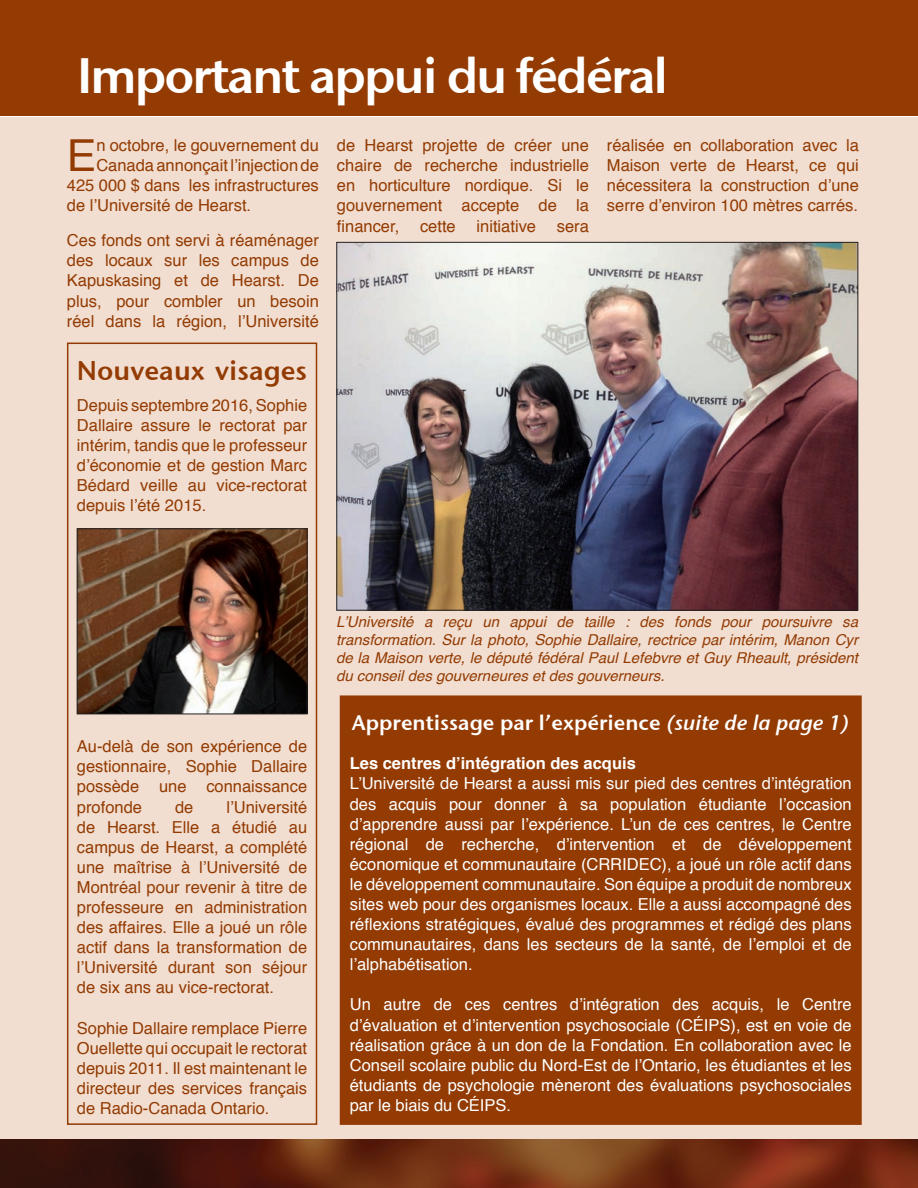
<style>
.page{position:relative;width:918px;height:1188px;background:#fff}
.page>*{position:absolute;margin:0;border:0;box-sizing:border-box;transform-origin:0 0}
.t1{font:49.5px "Stone Sans Sem ITCTT Semi";letter-spacing:-.04em;color:#fff}
.t2{font:44.1px "Helvetica";color:#933b03}
.t3{font:27px "Stone Sans Sem ITCTT Semi";color:#933b03}
.t4{font:21px "Stone Sans Sem ITCTT Semi";color:#fff}
.t5{font:16.5px/20.1px "Helvetica";color:#933b03;text-align:justify}
.t6{font:16.5px/20.1px "Helvetica";color:#fff}
.t7{font:italic 15px/18px "Helvetica";color:#933b03;text-align:justify}
.s1{font-family:"Stone Sans Sem ITCTT Semi Ita"}
.s2{font-weight:700}
</style>
<div class="page">
<div style="left:0;top:0;width:918px;height:115px;background:#933b03"></div>
<div style="left:0;top:117px;width:918px;height:1023px;background:#f1ded0"></div>
<img style="left:0;top:1140px;width:918px;height:48px">
<div style="left:341px;top:696px;width:520px;height:428px;background:#933b03"></div>
<div style="left:340px;top:695px;width:522px;height:430px;border:2px solid #933b03"></div>
<img style="left:339px;top:244px;width:517px;height:364px">
<div style="left:67px;top:343px;width:250px;height:782px;border:2px solid #933b03"></div>
<img style="left:79px;top:531px;width:226px;height:181px">
<div style="left:77px;top:529px;width:230px;height:185px;border:1px solid #231f20"></div>
<p class="t1" style="left:77px;top:34px;width:592px">Important appui du fédéral</p>
<p class="t2" style="left:67px;top:121px;width:31px">E</p>
<p class="t5" style="left:96px;top:136px;width:224px">n octobre, le gouvernement du</p>
<p class="t5" style="left:607px;top:136px;width:253px">réalisée en collaboration avec la Maison verte de Hearst, ce qui nécessitera la construction d’une serre d’environ 100 mètres carrés.</p>
<p class="t5" style="left:337px;top:136px;width:253px">de Hearst projette de créer une chaire de recherche industrielle en horticulture nordique. Si le gouvernement accepte de la financer,</p>
<p class="t5" style="left:96px;top:156px;width:224px">Canada annonçait l’injection de</p>
<p class="t5" style="left:67px;top:176px;width:253px">425 000 $ dans les infrastructures</p>
<p class="t5" style="left:67px;top:196px;width:186px">de l’Université de Hearst.</p>
<p class="t5" style="left:67px;top:231px;width:253px">Ces fonds ont servi à réaménager des locaux sur les campus de Kapuskasing et de Hearst. De plus, pour combler un besoin réel dans la région, l’Université</p>
<p class="t5" style="left:420px;top:216px;width:37px">cette</p>
<p class="t5" style="left:477px;top:216px;width:61px">initiative</p>
<p class="t5" style="left:557px;top:216px;width:34px">sera</p>
<p class="t3" style="left:77px;top:348px;width:232px">Nouveaux visages</p>
<p class="t5" style="left:77px;top:395px;width:232px">Depuis septembre 2016, Sophie Dallaire assure le rectorat par intérim, tandis que le professeur d’économie et de gestion Marc Bédard veille au vice-rectorat depuis l’été 2015.</p>
<p class="t5" style="left:77px;top:737px;width:232px">Au-delà de son expérience de gestionnaire, Sophie Dallaire possède une connaissance profonde</p>
<p class="t5" style="left:77px;top:797px;width:232px;text-indent:150px">l’Université de Hearst. Elle a étudié au campus de Hearst, a complété une maîtrise à l’Université de Montréal pour revenir à titre de professeure en administration des affaires. Elle a joué un rôle actif dans la transformation de l’Université durant son séjour de six ans au vice-rectorat.</p>
<p class="t5" style="left:77px;top:1018px;width:232px">Sophie Dallaire remplace Pierre Ouellette qui occupait le rectorat depuis 2011. Il est maintenant le directeur des services français de Radio-Canada Ontario.</p>
<p class="t5" style="left:175px;top:797px;width:20px">de</p>
<p class="t7" style="left:336px;top:613px;width:523px">L’Université a reçu un appui de taille : des fonds pour poursuivre sa transformation. Sur la photo, Sophie Dallaire, rectrice par intérim, Manon Cyr de la Maison verte, le député fédéral Paul Lefebvre et Guy Rheault, président du conseil des gouverneures et des gouverneurs.</p>
<p class="t4" style="left:352px;top:705px;width:499px">Apprentissage par l’expérience <span class="s1">(suite de la page 1)</span></p>
<p class="t6" style="left:350px;top:754px;width:503px"><span class="s2">Les centres d’intégration des acquis<br></span>L’Université de Hearst a aussi mis sur pied des centres d’intégration des acquis pour donner à sa population étudiante l’occasion d’apprendre aussi par l’expérience. L’un de ces centres, le Centre régional de recherche, d’intervention et de développement économique et communautaire (CRRIDEC), a joué un rôle actif dans le développement communautaire. Son équipe a produit de nombreux sites web pour des organismes locaux. Elle a aussi accompagné des réflexions stratégiques, évalué des programmes et rédigé des plans communautaires, dans les secteurs de la santé, de l’emploi et de l’alphabétisation.</p>
<p class="t6" style="left:350px;top:995px;width:503px;text-align:justify">Un autre de ces centres d’intégration des acquis, le Centre d’évaluation et d’intervention psychosociale (CÉIPS), est en voie de réalisation grâce à un don de la Fondation. En collaboration avec le Conseil scolaire public du Nord-Est de l’Ontario, les étudiantes et les étudiants de psychologie mèneront des évaluations psychosociales par le biais du CÉIPS.</p>
</div>
